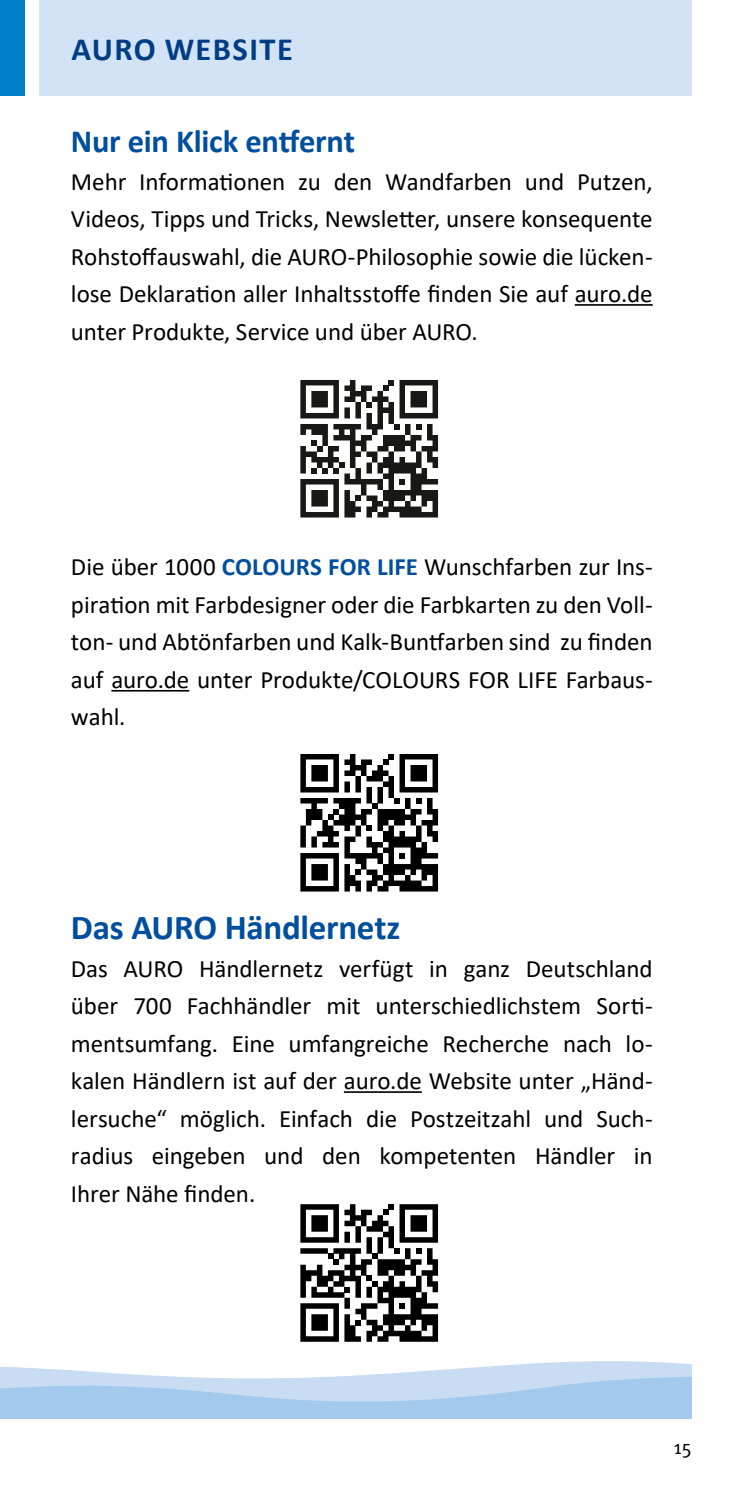
<style>
.page{position:relative;width:745px;height:1489px;background:#fff}
.page>*{position:absolute;margin:0;border:0;box-sizing:border-box;transform-origin:0 0}
.t1{font:700 35px "Calibri";letter-spacing:-.005em;color:#004e9e}
.t2{font:700 32.5px "Calibri";letter-spacing:-.01em;color:#004e9e}
.t3{font:700 32.5px "Calibri";letter-spacing:.04em;color:#013d85}
.t4{font:25px/37.5px "Calibri";letter-spacing:-.005em;color:#000;text-align:justify}
.t5{font:20px "Meta Normal";color:#000}
.s1{font-weight:700;color:#004e9e}
</style>
<div class="page">
<div style="left:39px;top:0;width:652px;height:96px;background:#d3e3f6"></div>
<div style="left:0;top:0;width:25px;height:96px;background:#0080c8"></div>
<svg style="left:0;top:1361px;width:691px;height:56px"></svg>
<hr style="left:574px;top:304px;width:78px;height:2px;background:#000">
<hr style="left:343px;top:1091px;width:78px;height:1px;background:#000">
<svg style="left:300px;top:380px;width:138px;height:137px"></svg>
<svg style="left:300px;top:754px;width:138px;height:137px"></svg>
<svg style="left:300px;top:1204px;width:138px;height:137px"></svg>
<hr style="left:111px;top:690px;width:78px;height:1px;background:#000">
<h2 class="t3" style="left:72px;top:26px;width:223px">AURO WEBSITE</h2>
<h2 class="t2" style="left:71px;top:118px;width:285px">Nur ein Klick entfernt</h2>
<p class="t4" style="left:71px;top:162px;width:583px">Mehr Informationen zu den Wandfarben und Putzen, Videos, Tipps und Tricks, Newsletter, unsere konsequente Rohstoffauswahl, die AURO-Philosophie sowie die lücken&shy;lose Deklaration aller Inhaltsstoffe finden Sie auf auro.de unter Produkte, Service und über AURO.</p>
<p class="t4" style="left:71px;top:547px;width:583px">Die über 1000 <span class="s1">COLOURS FOR LIFE</span> Wunschfarben zur Ins&shy;piration mit Farbdesigner oder die Farbkarten zu den Voll&shy;ton- und Abtönfarben und Kalk-Buntfarben sind zu finden auf auro.de unter Produkte/COLOURS FOR LIFE Farbaus&shy;wahl.</p>
<h1 class="t1" style="left:71px;top:902px;width:331px">Das AURO Händlernetz</h1>
<p class="t4" style="left:71px;top:948px;width:583px">Das AURO Händlernetz verfügt in ganz Deutschland über 700 Fachhändler mit unterschiedlichstem Sorti&shy;mentsumfang. Eine umfangreiche Recherche nach lo&shy;kalen Händlern ist auf der auro.de Website unter „Händ&shy;lersuche“ möglich. Einfach die Postzeitzahl und Such&shy;radius eingeben und den kompetenten Händler in Ihrer Nähe finden.</p>
<p class="t5" style="left:673px;top:1435px;width:20px">15</p>
</div>
